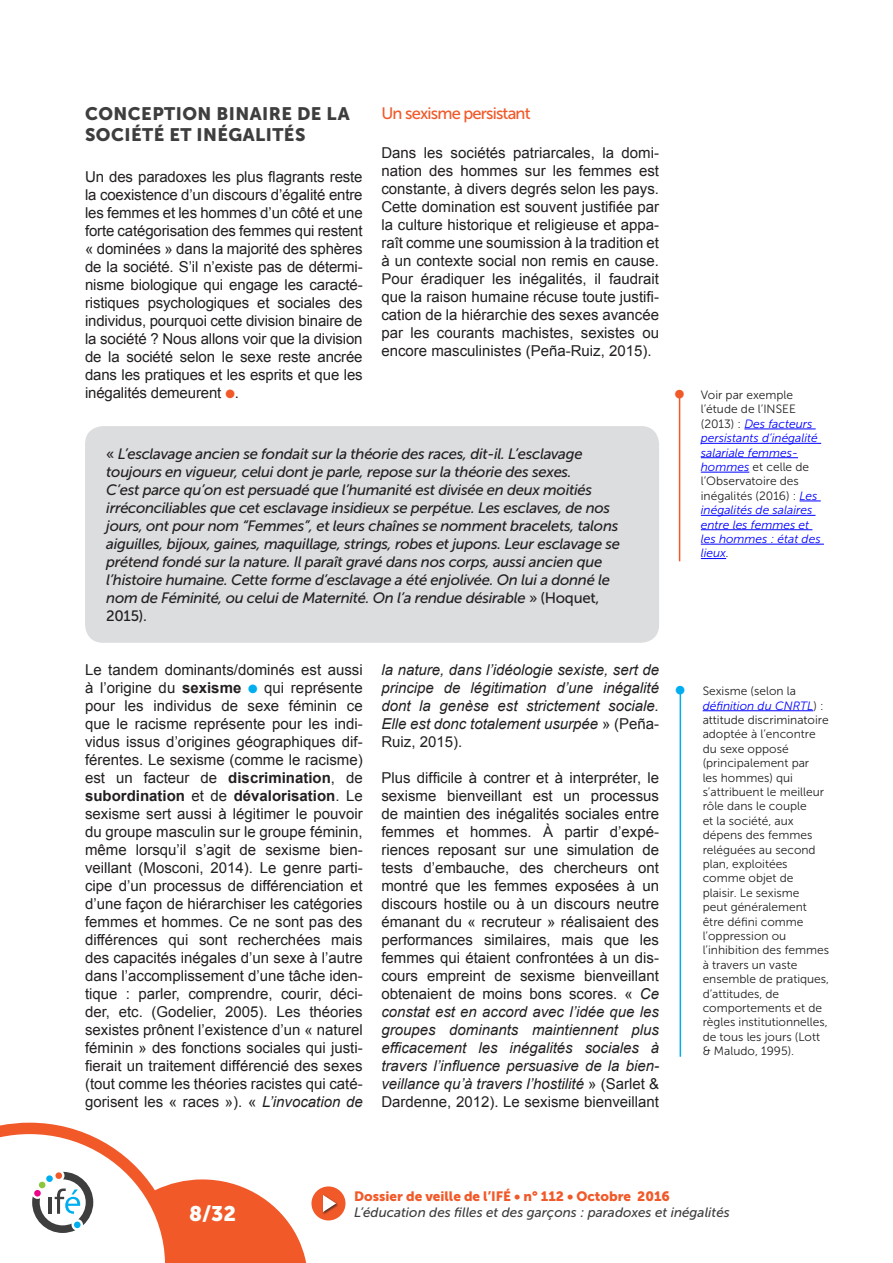
<style>
.page{position:relative;width:893px;height:1263px;background:#fff}
.page>*{position:absolute;margin:0;border:0;box-sizing:border-box;transform-origin:0 0}
.t1{font:21px "Museo Sans 900";color:#fff}
.Titre_3_Sous_Chapitr{font:18px/21.6px "Museo Sans 900";letter-spacing:.025em;color:#3e3e3f}
.Corps{font:16.5px "Museo Sans 500";letter-spacing:-.05em;color:#f15929}
.t2{font:15px/18px "Arial";color:#231f20;text-align:justify}
.Encadré{font:italic 15px/18px "Museo Sans 500";letter-spacing:-.02em;color:#231f20}
.t3{font:italic 15px/18px "Arial";color:#231f20;text-align:justify}
.t4{font:italic 13.5px "Museo Sans 500";color:#3e3e3f}
.t5{font:13.5px "Museo Sans 900";color:#f15929}
.t6{font:12px/14.4px "Museo Sans 300";color:#231f20}
.t7{font:italic 12px/14.4px "Museo Sans 300";color:#00f}
.s1{color:#f15929}
.s2{font-style:normal}
.s3{font-weight:700}
.s4{color:#00aeef}
.s5{font-style:italic}
.s6{font-style:normal;color:#231f20}
.s7{color:#231f20}
.s8{font-style:italic;color:#00f}
</style>
<div class="page">
<div style="left:311px;top:1186px;width:34px;height:34px;background:#f15929;border-radius:50%"></div>
<div style="left:322px;top:1194px;width:17px;height:21px;background:#231f20;opacity:.75"></div>
<svg style="left:323px;top:1195px;width:13px;height:17px"></svg>
<svg style="left:0;top:1123px;width:306px;height:140px"></svg>
<div style="left:39px;top:1181px;width:7px;height:7px;background:#8bc63e;border-radius:50%"></div>
<div style="left:46px;top:1175px;width:7px;height:7px;background:#00aeef;border-radius:50%"></div>
<div style="left:55px;top:1172px;width:7px;height:7px;background:#f15929;border-radius:50%"></div>
<div style="left:74px;top:1221px;width:7px;height:7px;background:#00aeef;border-radius:50%"></div>
<div style="left:34px;top:1190px;width:7px;height:7px;background:#ed028c;border-radius:50%"></div>
<hr style="left:744px;top:429px;width:72px;height:1px;background:#00f">
<hr style="left:701px;top:443px;width:120px;height:1px;background:#00f">
<hr style="left:701px;top:457px;width:97px;height:1px;background:#00f">
<hr style="left:701px;top:472px;width:48px;height:1px;background:#00f">
<svg style="left:799px;top:501px;width:22px;height:1px"></svg>
<hr style="left:701px;top:515px;width:114px;height:1px;background:#00f">
<hr style="left:701px;top:529px;width:111px;height:1px;background:#00f">
<hr style="left:701px;top:544px;width:123px;height:1px;background:#00f">
<svg style="left:701px;top:558px;width:25px;height:1px"></svg>
<hr style="left:679px;top:398px;width:1px;height:163px;background:#f15929">
<hr style="left:703px;top:710px;width:110px;height:1px;background:#00f">
<hr style="left:680px;top:694px;width:1px;height:363px;background:#00aeef">
<div style="left:85px;top:426px;width:574px;height:217px;background:#dcdddf;border-radius:18px"></div>
<p class="Titre_3_Sous_Chapitr" style="left:85px;top:103px;width:266px">CONCEPTION BINAIRE DE LA<br>SOCIÉTÉ ET INÉGALITÉS</p>
<p class="t2" style="left:85px;top:168px;width:279px">Un des paradoxes les plus flagrants reste la coexistence d’un discours d’égalité entre les femmes et les hommes d’un côté et une forte catégorisation des femmes qui restent « dominées » dans la majorité des sphères de la société. S’il n’existe pas de détermi&shy;nisme biologique qui engage les caracté&shy;ristiques psychologiques et sociales des individus, pourquoi cette division binaire de la société ? Nous allons voir que la division de la société selon le sexe reste ancrée dans les pratiques et les esprits et que les inégalités demeurent <span class="s1">●</span>.</p>
<p class="Corps" style="left:381px;top:104px;width:151px">Un sexisme persistant</p>
<p class="t2" style="left:381px;top:144px;width:279px">Dans les sociétés patriarcales, la domi&shy;nation des hommes sur les femmes est constante, à divers degrés selon les pays.<br>Cette domination est souvent justifiée par la culture historique et religieuse et appa&shy;raît comme une soumission à la tradition et à un contexte social non remis en cause.<br>Pour éradiquer les inégalités, il faudrait que la raison humaine récuse toute justifi&shy;cation de la hiérarchie des sexes avancée par les courants machistes, sexistes ou encore masculinistes (Peña-Ruiz, 2015).</p>
<p class="Encadré" style="left:106px;top:444px;width:515px"><span class="s2">«</span> L’esclavage ancien se fondait sur la théorie des races, dit-il. L’esclavage toujours en vigueur, celui dont je parle, repose sur la théorie des sexes.<br>C’est parce qu’on est persuadé que l’humanité est divisée en deux moitiés irréconciliables que cet esclavage insidieux se perpétue. Les esclaves, de nos jours, ont pour nom “Femmes”, et leurs chaînes se nomment bracelets, talons aiguilles, bijoux, gaines, maquillage, strings, robes et jupons. Leur esclavage se prétend fondé sur la nature. Il paraît gravé dans nos corps, aussi ancien que l’histoire humaine. Cette forme d’esclavage a été enjolivée. On lui a donné le nom de Féminité, ou celui de Maternité. On l’a rendue désirable <span class="s2">» (Hoquet, 2015).</span></p>
<p class="t2" style="left:85px;top:661px;width:279px">Le tandem dominants/dominés est aussi à l’origine du <span class="s3">sexisme</span> <span class="s4">●</span> qui représente pour les individus de sexe féminin ce que le racisme représente pour les indi&shy;vidus issus d’origines géographiques dif&shy;férentes. Le sexisme (comme le racisme) est un facteur de <span class="s3">discrimination</span>, de <span class="s3">subordination</span> et de <span class="s3">dévalorisation</span>. Le sexisme sert aussi à légitimer le pouvoir du groupe masculin sur le groupe féminin, même lorsqu’il s’agit de sexisme bien&shy;veillant (Mosconi, 2014). Le genre parti&shy;cipe d’un processus de différenciation et d’une façon de hiérarchiser les catégories femmes et hommes. Ce ne sont pas des différences qui sont recherchées mais des capacités inégales d’un sexe à l’autre dans l’accomplissement d’une tâche iden&shy;tique : parler, comprendre, courir, déci&shy;der, etc. (Godelier, 2005). Les théories sexistes prônent l’existence d’un « naturel féminin » des fonctions sociales qui justi&shy;fierait un traitement différencié des sexes (tout comme les théories racistes qui caté&shy;gorisent les « races »). « <span class="s5">L’invocation de</span></p>
<p class="t3" style="left:381px;top:661px;width:279px">la nature, dans l’idéologie sexiste, sert de principe de légitimation d’une inégalité dont la genèse est strictement sociale.<br>Elle est donc totalement usurpée <span class="s2">» (Peña-Ruiz, 2015).</span></p>
<p class="t2" style="left:381px;top:769px;width:279px">Plus difficile à contrer et à interpréter, le sexisme bienveillant est un processus de maintien des inégalités sociales entre femmes et hommes. À partir d’expé&shy;riences reposant sur une simulation de tests d’embauche, des chercheurs ont montré que les femmes exposées à un discours hostile ou à un discours neutre émanant du « recruteur » réalisaient des performances similaires, mais que les femmes qui étaient confrontées à un dis&shy;cours empreint de sexisme bienveillant obtenaient de moins bons scores. « <span class="s5">Ce constat est en accord avec l’idée que les groupes dominants maintiennent plus efficacement les inégalités sociales à travers l’influence persuasive de la bien&shy;veillance qu’à travers l’hostilité</span> » (Sarlet &amp; Dardenne, 2012). Le sexisme bienveillant</p>
<p class="t7" style="left:701px;top:388px;width:121px"><span class="s6">Voir par exemple l’étude de l’INSEE (2013) :</span> Des facteurs persistants d’inégalité salariale femmes&shy;hommes <span class="s6">et celle de l’Observatoire des inégalités (2016) :</span> Les inégalités de salaires entre les femmes et les hommes : état des lieux<span class="s7">.</span></p>
<p class="t6" style="left:703px;top:684px;width:128px">Sexisme (selon la <span class="s8">définition du CNRTL</span>) : attitude discriminatoire adoptée à l’encontre du sexe opposé (principalement par<br>les hommes) qui s’attribuent le meilleur rôle dans le couple<br>et la société, aux dépens des femmes reléguées au second plan, exploitées comme objet de plaisir. Le sexisme<br>peut généralement être défini comme l’oppression ou l’inhibition des femmes à travers un vaste ensemble de pratiques, d’attitudes, de comportements et de règles institutionnelles, de tous les jours (Lott &amp; Maludo, 1995).</p>
<p class="t5" style="left:354px;top:1188px;width:317px">Dossier de veille de l’IFÉ • n° 112 • Octobre 2016</p>
<h1 class="t1" style="left:189px;top:1202px;width:49px">8/32</h1>
<p class="t4" style="left:354px;top:1205px;width:377px">L’éducation des filles et des garçons : paradoxes et inégalités</p>
</div>
